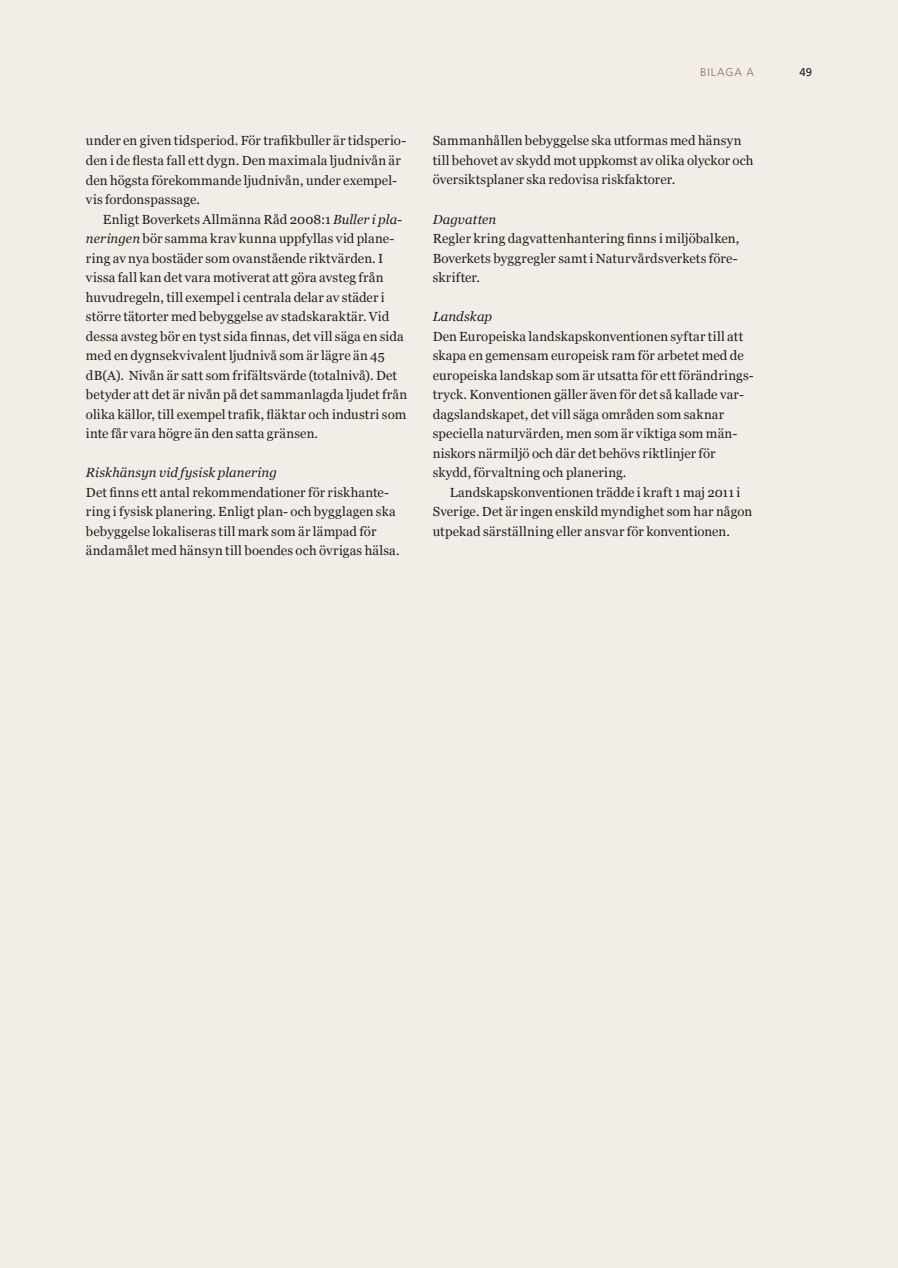
<style>
.page{position:relative;width:898px;height:1268px;background:#fff}
.page>*{position:absolute;margin:0;border:0;box-sizing:border-box;transform-origin:0 0}
.t1{font:13.2px/19.5px "Georgia";letter-spacing:.01em;color:#231f20}
.t2{font:italic 13.2px "Georgia";letter-spacing:.005em;color:#231f20}
.t3{font:300 11.25px "Frutiger SLLOTF";letter-spacing:.085em;color:#7e726d}
.t4{font:11.25px "Frutiger SLLOTF";color:#231f20}
.s1{font-style:italic}
</style>
<div class="page">
<div style="left:0;top:0;width:897px;height:1268px;background:#f2ede6"></div>
<p class="t1" style="left:86px;top:131px;width:322px">under en given tidsperiod. För trafikbuller är tidsperio&shy;den i de flesta fall ett dygn. Den maximala ljudnivån är den högsta förekommande ljudnivån, under exempel&shy;vis fordonspassage.</p>
<p class="t1" style="left:86px;top:209px;width:323px;text-indent:17px">Enligt Boverkets Allmänna Råd 2008:1 <span class="s1">Buller i pla&shy;neringen</span> bör samma krav kunna uppfyllas vid plane&shy;ring av nya bostäder som ovanstående riktvärden. I vissa fall kan det vara motiverat att göra avsteg från huvudregeln, till exempel i centrala delar av städer i större tätorter med bebyggelse av stadskaraktär. Vid dessa avsteg bör en tyst sida finnas, det vill säga en sida med en dygnsekvivalent ljudnivå som är lägre än 45 dB(A). Nivån är satt som frifältsvärde (totalnivå). Det betyder att det är nivån på det sammanlagda ljudet från olika källor, till exempel trafik, fläktar och industri som inte får vara högre än den satta gränsen.</p>
<p class="t2" style="left:86px;top:465px;width:192px">Riskhänsyn vid fysisk planering</p>
<p class="t1" style="left:86px;top:482px;width:315px">Det finns ett antal rekommendationer för riskhante&shy;ring i fysisk planering. Enligt plan- och bygglagen ska bebyggelse lokaliseras till mark som är lämpad för ändamålet med hänsyn till boendes och övrigas hälsa.</p>
<p class="t3" style="left:700px;top:66px;width:55px">BILAGA A</p>
<p class="t4" style="left:799px;top:65px;width:14px">49</p>
<p class="t1" style="left:432px;top:131px;width:322px">Sammanhållen bebyggelse ska utformas med hänsyn till behovet av skydd mot uppkomst av olika olyckor och översiktsplaner ska redovisa riskfaktorer.</p>
<p class="t2" style="left:432px;top:211px;width:65px">Dagvatten</p>
<p class="t1" style="left:432px;top:229px;width:308px">Regler kring dagvattenhantering finns i miljöbalken,<br>Boverkets byggregler samt i Naturvårdsverkets före&shy;skrifter.</p>
<p class="t2" style="left:432px;top:309px;width:61px">Landskap</p>
<p class="t1" style="left:432px;top:326px;width:323px">Den Europeiska landskapskonventionen syftar till att skapa en gemensam europeisk ram för arbetet med de europeiska landskap som är utsatta för ett förändrings&shy;tryck. Konventionen gäller även för det så kallade var&shy;dagslandskapet, det vill säga områden som saknar speciella naturvärden, men som är viktiga som män&shy;niskors närmiljö och där det behövs riktlinjer för skydd, förvaltning och planering.</p>
<p class="t1" style="left:432px;top:482px;width:321px;text-indent:17px">Landskapskonventionen trädde i kraft 1 maj 2011 i<br>Sverige. Det är ingen enskild myndighet som har någon utpekad särställning eller ansvar för konventionen.</p>
</div>
